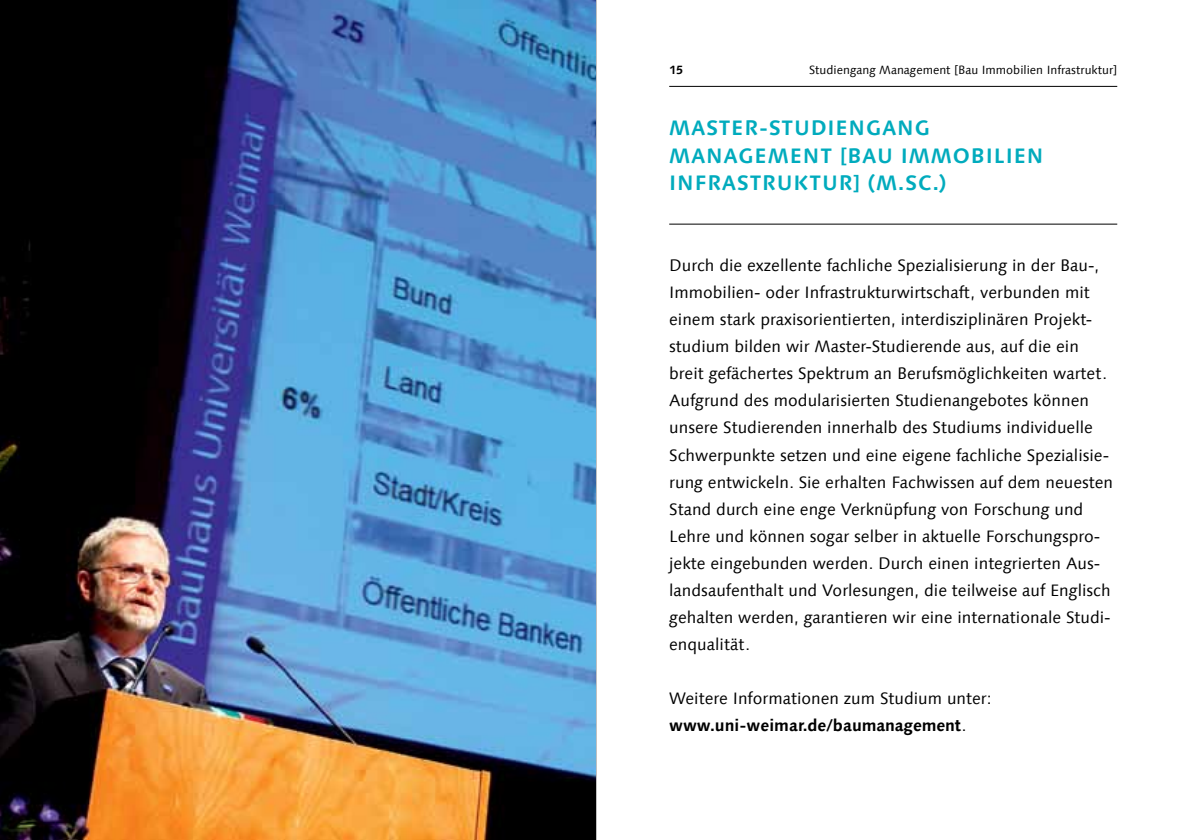
<style>
.page{position:relative;width:1191px;height:840px;background:#fff}
.page>*{position:absolute;margin:0;border:0;box-sizing:border-box;transform-origin:0 0}
.t1{font:700 21px/27px "Linotype Syntax Com";letter-spacing:.04em;color:#00abbd}
.t2{font:16.6px/27px "Linotype Syntax Com";color:#000}
.t3{font:12px "Linotype Syntax Com";color:#000}
.t4{font:700 12px "Linotype Syntax Com";color:#000}
.s1{font-weight:700}
</style>
<div class="page">
<hr style="left:669px;top:86px;width:448px;height:1px;background:#000">
<hr style="left:595px;top:0;width:1px;height:839px;background:#000">
<hr style="left:669px;top:223px;width:448px;height:1px;background:#000">
<img style="left:0;top:0;width:595px;height:839px">
<p class="t4" style="left:669px;top:62px;width:15px">15</p>
<p class="t3" style="left:809px;top:63px;width:310px">Studiengang Management [Bau Immobilien Infrastruktur]</p>
<p class="t1" style="left:669px;top:114px;width:262px">MASTER-STUDIENGANG<br>MANAGEMENT [BAU IMM</p>
<p class="t1" style="left:953px;top:141px;width:92px">OBILIEN</p>
<p class="t1" style="left:669px;top:168px;width:279px">I NFRASTRUKTUR] (M.SC.)</p>
<p class="t2" style="left:669px;top:251px;width:445px">Durch die exzellente fachliche Spezialisierung in der Bau-, Immobilien- oder Infrastrukturwirtschaft, verbunden mit einem stark praxisorientierten, interdisziplinären Projekt&shy;studium bilden wir Master-Studierende aus, auf die ein breit gefächertes Spektrum an Berufsmöglichkeiten wartet.<br>Aufgrund des modularisierten Studienangebotes können unsere Studierenden innerhalb des Studiums individuelle Schwerpunkte setzen und eine eigene fachliche Spezialisie&shy;rung entwickeln. Sie erhalten Fachwissen auf dem neuesten Stand durch eine enge Verknüpfung von Forschung und Lehre und können sogar selber in aktuelle Forschungspro&shy;jekte eingebunden werden. Durch einen integrierten Aus&shy;landsaufenthalt und Vorlesungen, die teilweise auf Englisch gehalten werden, garantieren wir eine internationale Studi&shy;enqualität.</p>
<p class="t2" style="left:669px;top:684px;width:324px">Weitere Informationen zum Studium unter:<br><span class="s1">WWW.UNI-WEIMAR.DE/BAUMANAGEMENT</span>.</p>
</div>
